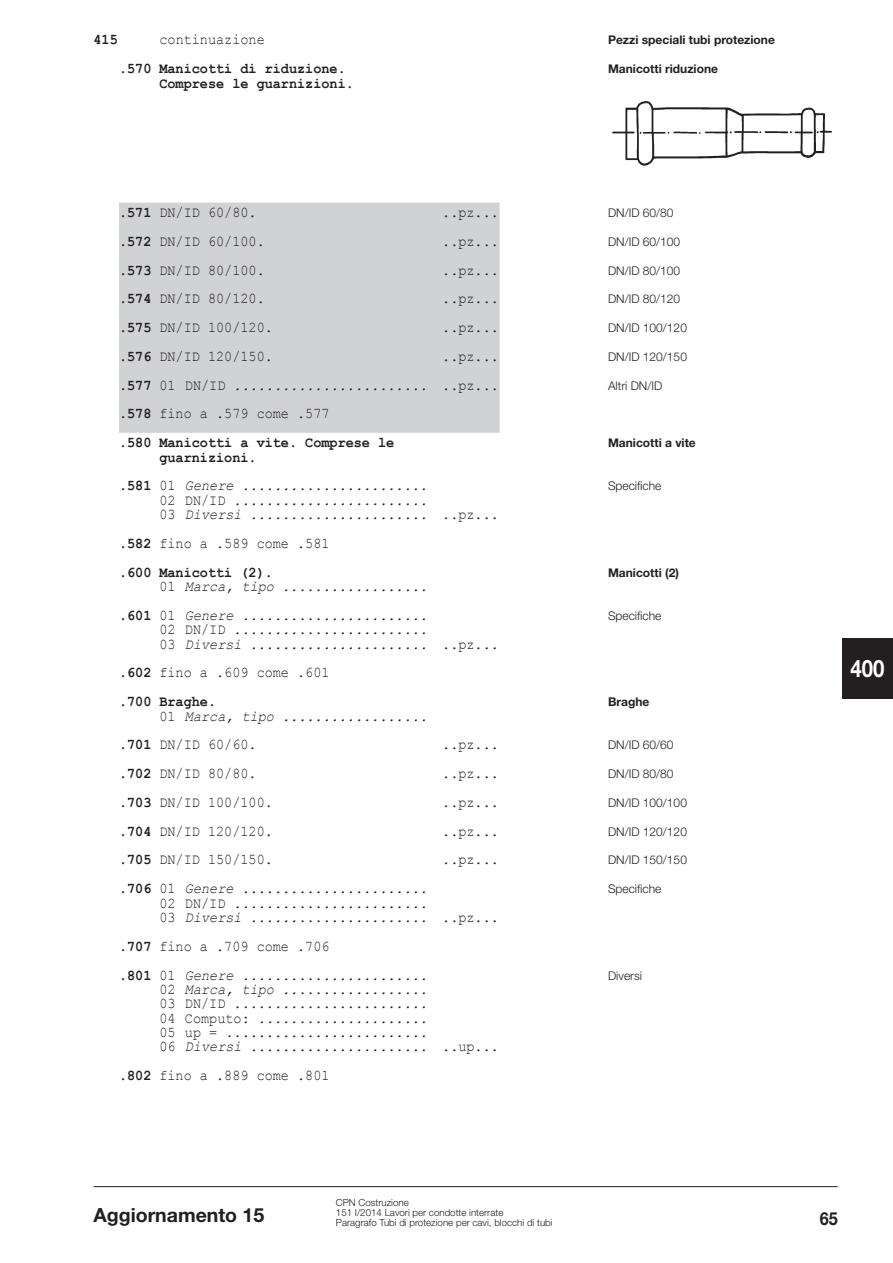
<style>
.page{position:relative;width:893px;height:1263px;background:#fff}
.page>*{position:absolute;margin:0;border:0;box-sizing:border-box;transform-origin:0 0}
.t1{font:700 24px "Helvetica Neue LT Pro";color:#fff;scale:.85 1}
.t2{font:700 19.5px "Helvetica Neue";color:#231f20}
.t3{font:700 18px "Helvetica Neue LT Pro";color:#231f20;scale:.9 1}
.t4{font:italic 15px/14.4px "Courier New";color:#231f20;scale:.9 1}
.t5{font:15px/28.8px "Courier New";color:#231f20;scale:.9 1}
.t6{font:700 15px/14.4px "Courier New";color:#231f20;scale:.9 1}
.t7{font:300 12px "Helvetica Neue LT Pro";color:#231f20}
.t8{font:700 12px "Helvetica Neue LT Pro";color:#231f20}
.t9{font:300 9.75px/9.8px "Helvetica Neue LT Pro";color:#231f20}
.s1{font-weight:700}
.s2{font-style:italic}
.s3{font-weight:700;font-style:normal}
.s4{font-style:normal}
.s5{font-weight:400}
</style>
<div class="page">
<hr style="left:94px;top:1186px;width:744px;height:1px;background:#231f20">
<div style="left:842px;top:638px;width:51px;height:60px;background:#231f20"></div>
<div style="left:119px;top:203px;width:381px;height:230px;background:#d1d2d4"></div>
<img style="left:612px;top:101px;width:220px;height:65px">
<p class="t6" style="left:94px;top:32px;width:29px">415</p>
<p class="t5" style="left:159px;top:25px;width:118px">continuazione</p>
<p class="t8" style="left:608px;top:33px;width:168px">Pezzi speciali tubi protezione</p>
<p class="t6" style="left:159px;top:61px;width:218px;text-indent:-40px">.570 Manicotti di riduzione.<br>Comprese le guarnizioni.</p>
<p class="t8" style="left:608px;top:61px;width:111px">Manicotti riduzione</p>
<p class="t5" style="left:119px;top:197px;width:154px"><span class="s1">.571</span> DN/ID 60/80.</p>
<p class="t5" style="left:442px;top:197px;width:64px">..pz...</p>
<p class="t5" style="left:119px;top:226px;width:163px"><span class="s1">.572</span> DN/ID 60/100.</p>
<p class="t5" style="left:442px;top:226px;width:64px">..pz...</p>
<p class="t5" style="left:119px;top:255px;width:163px"><span class="s1">.573</span> DN/ID 80/100.</p>
<p class="t5" style="left:442px;top:255px;width:64px">..pz...</p>
<p class="t5" style="left:119px;top:284px;width:163px"><span class="s1">.574</span> DN/ID 80/120.</p>
<p class="t5" style="left:442px;top:284px;width:64px">..pz...</p>
<p class="t5" style="left:119px;top:312px;width:172px"><span class="s1">.575</span> DN/ID 100/120.</p>
<p class="t5" style="left:442px;top:312px;width:64px">..pz...</p>
<p class="t5" style="left:119px;top:341px;width:172px"><span class="s1">.576</span> DN/ID 120/150.</p>
<p class="t5" style="left:119px;top:341px;width:424px;text-indent:323px">..pz... <span class="s1">.577</span> 01 DN/ID <span class="s2">........................</span> ..pz... <span class="s1">.578</span> fino a .579 come .577<br><span class="s1">.580 Manicotti a vite. Comprese le</span></p>
<p class="t4" style="left:119px;top:442px;width:345px;line-height:28.8px;text-indent:40px"><span class="s3">guarnizioni.<br>.581</span> <span class="s4">01</span> Genere .......................</p>
<p class="t4" style="left:159px;top:492px;width:379px"><span class="s4">02 DN/ID</span> ........................<br><span class="s4">03</span> Diversi ...................... <span class="s4">..pz...</span></p>
<p class="t6" style="left:119px;top:528px;width:235px;line-height:28.8px">.582 <span class="s5">fino a .589 come .581 </span>.600 Manicotti (2).</p>
<p class="t4" style="left:119px;top:571px;width:345px;line-height:28.8px;text-align:right"><span class="s4">01</span> Marca, tipo ..................<br><span class="s3">.601</span> <span class="s4">01</span> Genere .......................</p>
<p class="t4" style="left:159px;top:622px;width:379px"><span class="s4">02 DN/ID</span> ........................<br><span class="s4">03</span> Diversi ...................... <span class="s4">..pz...</span></p>
<p class="t5" style="left:119px;top:658px;width:235px"><span class="s1">.602</span> fino a .609 come .601 <span class="s1">.700 Braghe.</span></p>
<p class="t4" style="left:119px;top:701px;width:345px;line-height:28.8px;text-indent:40px"><span class="s4">01</span> Marca, tipo .................. <span class="s3">.701</span> <span class="s4">DN/ID 60/60.</span></p>
<p class="t5" style="left:442px;top:730px;width:64px">..pz...</p>
<p class="t5" style="left:119px;top:758px;width:154px"><span class="s1">.702</span> DN/ID 80/80.</p>
<p class="t5" style="left:442px;top:758px;width:64px">..pz...</p>
<p class="t5" style="left:119px;top:787px;width:172px"><span class="s1">.703</span> DN/ID 100/100.</p>
<p class="t5" style="left:442px;top:787px;width:64px">..pz...</p>
<p class="t5" style="left:119px;top:816px;width:172px"><span class="s1">.704</span> DN/ID 120/120.</p>
<p class="t5" style="left:442px;top:816px;width:64px">..pz...</p>
<p class="t5" style="left:119px;top:845px;width:172px"><span class="s1">.705</span> DN/ID 150/150.</p>
<p class="t5" style="left:442px;top:845px;width:64px">..pz...</p>
<p class="t4" style="left:159px;top:880px;width:379px;text-indent:-40px"><span class="s3">.706</span> <span class="s4">01</span> Genere .......................<br><span class="s4">02 DN/ID</span> ........................<br><span class="s4">03</span> Diversi ...................... <span class="s4">..pz...</span></p>
<p class="t4" style="left:119px;top:931px;width:345px;line-height:28.8px"><span class="s3">.707</span> <span class="s4">fino a .709 come .706<br></span><span class="s3">.801</span> <span class="s4">01</span> Genere .......................</p>
<p class="t4" style="left:159px;top:981px;width:379px"><span class="s4">02</span> Marca, tipo ..................<br><span class="s4">03 DN/ID</span> ........................<br><span class="s4">04 Computo:</span> .....................<br><span class="s4">05 up =</span> .........................<br><span class="s4">06</span> Diversi ...................... <span class="s4">..up...</span></p>
<p class="t5" style="left:119px;top:1061px;width:235px"><span class="s1">.802</span> fino a .889 come .801</p>
<p class="t7" style="left:608px;top:205px;width:67px">DN/ID 60/80</p>
<p class="t7" style="left:608px;top:234px;width:74px">DN/ID 60/100</p>
<p class="t7" style="left:608px;top:263px;width:74px">DN/ID 80/100</p>
<p class="t7" style="left:608px;top:292px;width:74px">DN/ID 80/120</p>
<p class="t7" style="left:608px;top:320px;width:80px">DN/ID 100/120</p>
<p class="t7" style="left:608px;top:349px;width:80px">DN/ID 120/150</p>
<p class="t7" style="left:608px;top:378px;width:56px">Altri DN/ID</p>
<p class="t8" style="left:608px;top:435px;width:89px">Manicotti a vite</p>
<p class="t7" style="left:608px;top:479px;width:55px">Specifiche</p>
<p class="t8" style="left:608px;top:565px;width:72px">Manicotti (2)</p>
<p class="t7" style="left:608px;top:608px;width:55px">Specifiche</p>
<p class="t8" style="left:608px;top:694px;width:43px">Braghe</p>
<p class="t7" style="left:608px;top:738px;width:67px">DN/ID 60/60</p>
<p class="t7" style="left:608px;top:766px;width:67px">DN/ID 80/80</p>
<p class="t7" style="left:608px;top:795px;width:80px">DN/ID 100/100</p>
<p class="t7" style="left:608px;top:824px;width:80px">DN/ID 120/120</p>
<p class="t7" style="left:608px;top:853px;width:80px">DN/ID 150/150</p>
<p class="t7" style="left:608px;top:881px;width:55px">Specifiche</p>
<p class="t7" style="left:608px;top:968px;width:35px">Diversi</p>
<h1 class="t1" style="left:850px;top:653px;width:42px">400</h1>
<h2 class="t2" style="left:94px;top:1203px;width:172px">Aggiornamento 15</h2>
<p class="t9" style="left:336px;top:1197px;width:218px">CPN Costruzione<br>151 I/2014 Lavori per condotte interrate<br>Paragrafo Tubi di protezione per cavi, blocchi di tubi</p>
<p class="t3" style="left:820px;top:1207px;width:22px">65</p>
</div>
